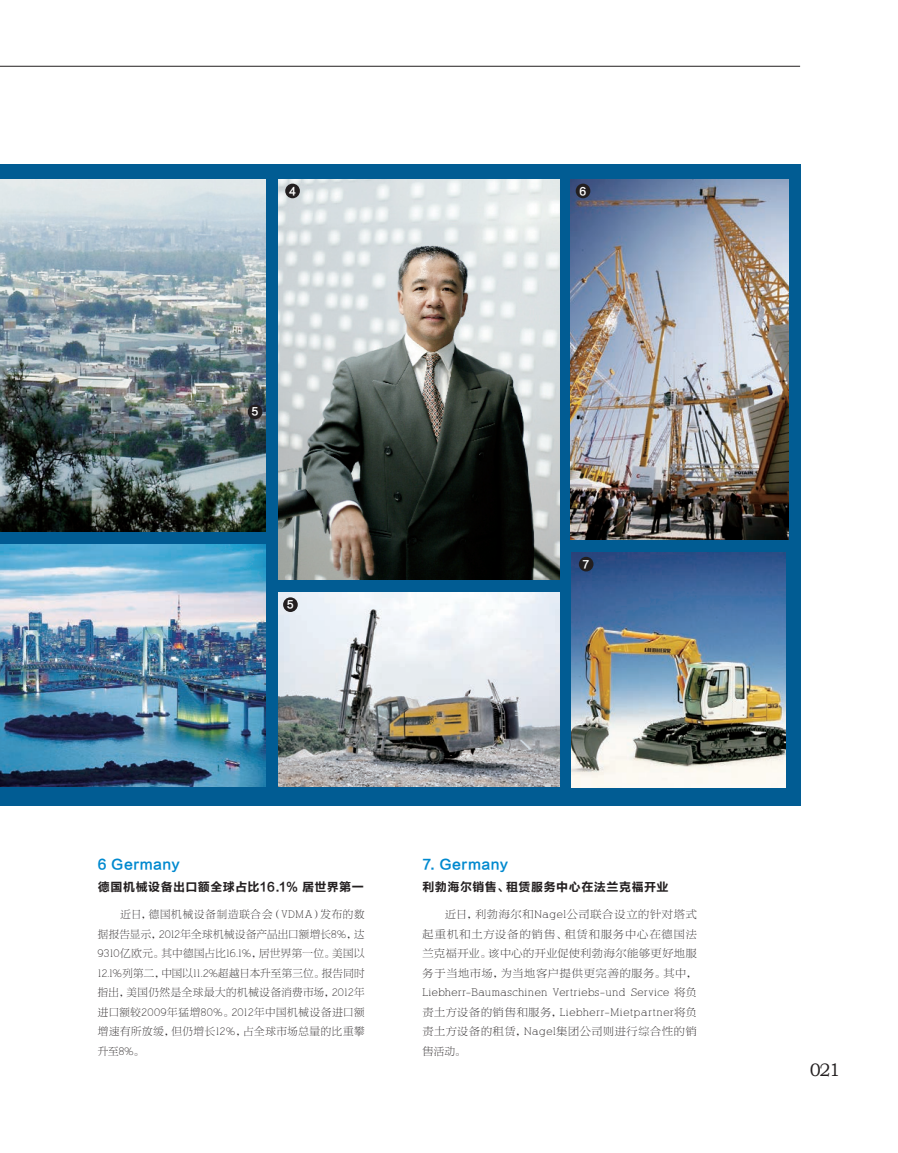
<style>
.page{position:relative;width:898px;height:1153px;background:#fff}
.page>*{position:absolute;margin:0;border:0;box-sizing:border-box;transform-origin:0 0}
.t1{font:18px "Bookman Old Style";color:#231f20}
.t2{font:13.5px "FZLTCHK GBK1 0";letter-spacing:.03em;color:#0089cf}
.t3{font:12px "FZLTCHK GBK1 0";letter-spacing:.04em;color:#231f20}
.t4{font:10.5px/19.5px "FZNBSJW GB1 0";letter-spacing:.055em;color:#231f20;text-align:justify;scale:1.05 1}
.t5{font:10.5px/19.5px "FZNBSJW GB1 0";letter-spacing:.055em;color:#231f20;text-align:justify}
.t6{font:10.5px "FZLTCHK GBK1 0";color:#fff}
</style>
<div class="page">
<div style="left:0;top:164px;width:799px;height:641px;background:#015c93"></div>
<img style="left:570px;top:179px;width:218px;height:360px">
<img style="left:0;top:544px;width:266px;height:242px">
<img style="left:0;top:179px;width:265px;height:352px">
<hr style="left:0;top:66px;width:799px;height:1px;background:#231f20">
<img style="left:278px;top:592px;width:281px;height:194px">
<img style="left:571px;top:552px;width:214px;height:235px">
<img style="left:279px;top:179px;width:280px;height:400px">
<div style="left:285px;top:184px;width:15px;height:14px;background:#231f20;border-radius:50%"></div>
<div style="left:248px;top:404px;width:14px;height:15px;background:#231f20;border-radius:50%"></div>
<div style="left:575px;top:184px;width:15px;height:14px;background:#231f20;border-radius:50%"></div>
<div style="left:578px;top:556px;width:15px;height:15px;background:#231f20;border-radius:50%"></div>
<div style="left:283px;top:597px;width:14px;height:15px;background:#231f20;border-radius:50%"></div>
<p class="t6" style="left:289px;top:185px;width:8px">4</p>
<p class="t6" style="left:251px;top:406px;width:8px">5</p>
<p class="t6" style="left:287px;top:598px;width:8px">5</p>
<p class="t6" style="left:579px;top:185px;width:8px">6</p>
<p class="t6" style="left:582px;top:558px;width:8px">7</p>
<p class="t2" style="left:98px;top:856px;width:83px">6 Germany</p>
<p class="t3" style="left:98px;top:880px;width:267px">德国机械设备出口额全球占比16.1% 居世界第一</p>
<p class="t5" style="left:98px;top:904px;width:268px;text-indent:23px">近日，德国机械设备制造联合会（VDMA）发布的数据报告显示，2012年全球机械设备产品出口额增长8%，达9310亿欧元。其中德国占比16.1%，居世界第一位。美国以12.1%列第二，中国以11.2%超越日本升至第三位。报告同时指出，美国仍然是全球最大的机械设备消费市场，2012年进口额较2009年猛增80%。2012年中国机械设备进口额增速有所放缓，但仍增长12%，占全球市场总量的比重攀升至8%。</p>
<p class="t2" style="left:422px;top:856px;width:87px">7. Germany</p>
<p class="t3" style="left:422px;top:880px;width:247px">利勃海尔销售、租赁服务中心在法兰克福开业</p>
<p class="t4" style="left:422px;top:904px;width:263px;text-indent:23px">近日，利勃海尔和Nagel公司联合设立的针对塔式起重机和土方设备的销售、租赁和服务中心在德国法兰克福开业。该中心的开业促使利勃海尔能够更好地服务于当地市场，为当地客户提供更完善的服务。其中，Liebherr-Baumaschinen Vertriebs-und Service 将负责土方设备的销售和服务，Liebherr-Mietpartner将负责土方设备的租赁，Nagel集团公司则进行综合性的销售活动。</p>
<h1 class="t1" style="left:809px;top:1057px;width:32px">021</h1>
</div>
